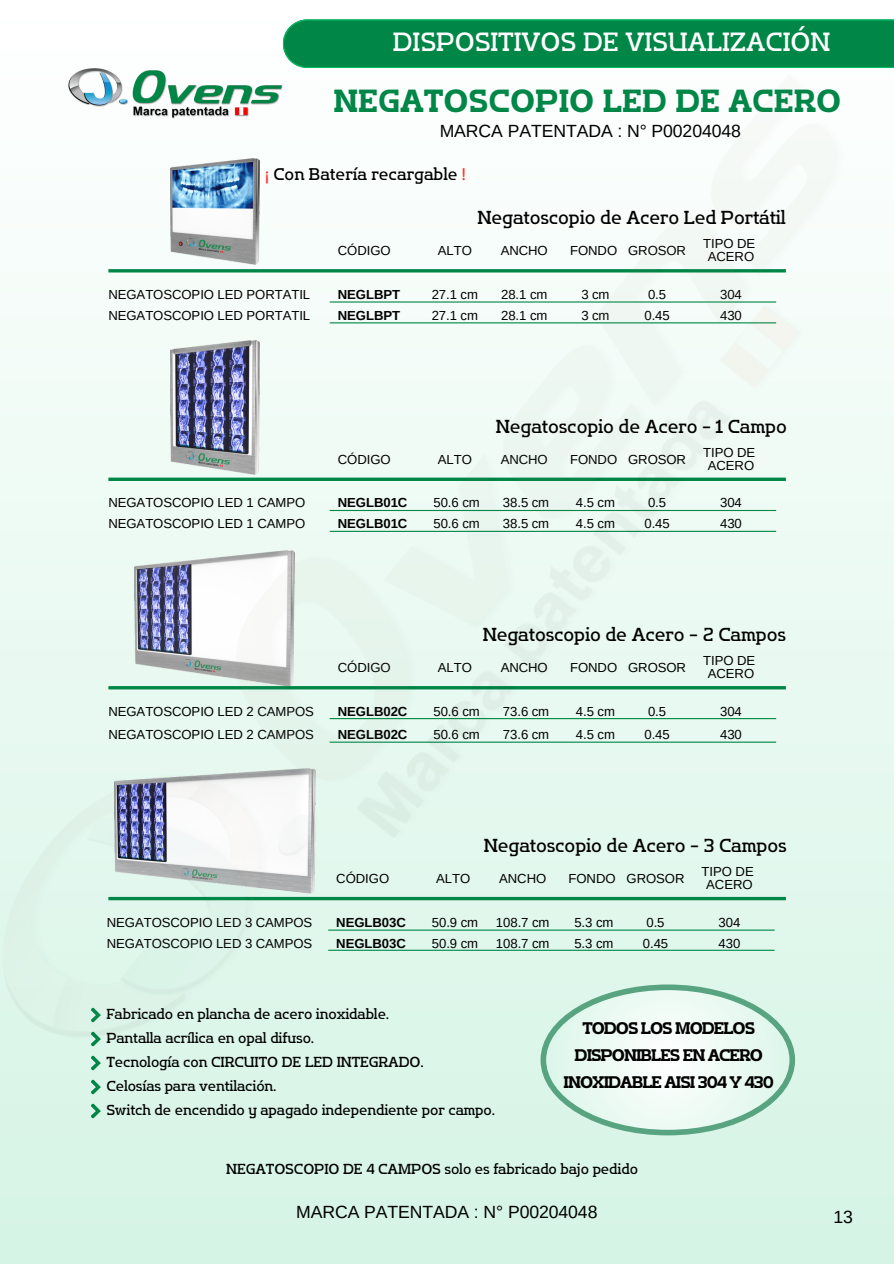
<style>
.page{position:relative;width:894px;height:1264px;background:#fff}
.page>*{position:absolute;margin:0;border:0;box-sizing:border-box;transform-origin:0 0}
.t1{font:31.95px "Flatory Slab 700";color:#008646}
.t2{font:26.25px "Flatory Slab 400";color:#fff}
.t3{font:18.75px "Flatory Slab 400";letter-spacing:-.005em;color:#000}
.t4{font:17.55px "Arimo";letter-spacing:-.005em;color:#000}
.t5{font:16.95px "Flatory Slab 400";color:#000}
.t6{font:16.8px/26.8px "Flatory Slab 700";letter-spacing:-.06em;color:#000;text-align:center}
.t7{font:14.55px "Flatory Slab 400";letter-spacing:-.005em;color:#000}
.t8{font:13.05px "Arimo";letter-spacing:-.005em;color:#000}
.t9{font:700 13.05px "Arimo";letter-spacing:-.005em;color:#000}
.s1{color:#ff3131}
</style>
<div class="page">
<img style="left:0;top:19px;width:893px;height:1244px">
<p class="t2" style="left:392px;top:26px;width:439px">DISPOSITIVOS DE VISUALIZACIÓN</p>
<p class="t1" style="left:333px;top:82px;width:509px">NEGATOSCOPIO LED DE ACERO</p>
<p class="t4" style="left:439px;top:121px;width:303px">MARCA PATENTADA : N° P00204048</p>
<p class="t5" style="left:265px;top:164px;width:202px"><span class="s1">¡</span> Con Batería recargable <span class="s1">!</span></p>
<p class="t3" style="left:477px;top:207px;width:310px">Negatoscopio de Acero Led Portátil</p>
<p class="t8" style="left:108px;top:287px;width:203px">NEGATOSCOPIO LED PORTATIL</p>
<p class="t8" style="left:108px;top:308px;width:203px">NEGATOSCOPIO LED PORTATIL</p>
<p class="t8" style="left:338px;top:243px;width:54px">CÓDIGO</p>
<p class="t8" style="left:437px;top:243px;width:36px">ALTO</p>
<h6 class="t8" style="left:500px;top:243px;width:49px">ANCHO</h6>
<p class="t8" style="left:570px;top:243px;width:49px">FONDO</p>
<p class="t8" style="left:628px;top:243px;width:59px">GROSOR</p>
<h6 class="t8" style="left:703px;top:237px;width:54px">TIPO DE</h6>
<p class="t8" style="left:707px;top:249px;width:48px">ACERO</p>
<h4 class="t9" style="left:338px;top:287px;width:64px">NEGLBPT</h4>
<p class="t9" style="left:338px;top:308px;width:64px">NEGLBPT</p>
<p class="t8" style="left:431px;top:287px;width:48px">27.1 cm</p>
<p class="t8" style="left:431px;top:308px;width:48px">27.1 cm</p>
<p class="t8" style="left:501px;top:287px;width:48px">28.1 cm</p>
<p class="t8" style="left:501px;top:308px;width:48px">28.1 cm</p>
<p class="t8" style="left:581px;top:287px;width:30px">3 cm</p>
<p class="t8" style="left:581px;top:308px;width:30px">3 cm</p>
<p class="t8" style="left:648px;top:287px;width:20px">0.5</p>
<p class="t8" style="left:644px;top:308px;width:27px">0.45</p>
<p class="t8" style="left:720px;top:287px;width:23px">304</p>
<p class="t8" style="left:720px;top:308px;width:23px">430</p>
<p class="t8" style="left:108px;top:495px;width:198px">NEGATOSCOPIO LED 1 CAMPO</p>
<p class="t8" style="left:108px;top:516px;width:198px">NEGATOSCOPIO LED 1 CAMPO</p>
<p class="t3" style="left:496px;top:415px;width:292px">Negatoscopio de Acero - 1 Campo</p>
<p class="t8" style="left:338px;top:452px;width:54px">CÓDIGO</p>
<h6 class="t8" style="left:437px;top:452px;width:36px">ALTO</h6>
<p class="t8" style="left:500px;top:452px;width:49px">ANCHO</p>
<p class="t8" style="left:628px;top:452px;width:59px">GROSOR</p>
<p class="t8" style="left:648px;top:495px;width:20px">0.5</p>
<p class="t8" style="left:644px;top:516px;width:27px">0.45</p>
<p class="t8" style="left:570px;top:452px;width:49px">FONDO</p>
<p class="t9" style="left:338px;top:495px;width:71px">NEGLB01C</p>
<p class="t9" style="left:338px;top:516px;width:71px">NEGLB01C</p>
<p class="t8" style="left:433px;top:495px;width:48px">50.6 cm</p>
<h4 class="t8" style="left:433px;top:516px;width:48px">50.6 cm</h4>
<p class="t8" style="left:503px;top:495px;width:48px">38.5 cm</p>
<p class="t8" style="left:503px;top:516px;width:48px">38.5 cm</p>
<p class="t8" style="left:575px;top:495px;width:41px">4.5 cm</p>
<p class="t8" style="left:575px;top:516px;width:41px">4.5 cm</p>
<p class="t8" style="left:703px;top:445px;width:54px">TIPO DE</p>
<h6 class="t8" style="left:707px;top:458px;width:48px">ACERO</h6>
<p class="t8" style="left:720px;top:495px;width:23px">304</p>
<p class="t8" style="left:720px;top:516px;width:23px">430</p>
<p class="t3" style="left:482px;top:624px;width:304px">Negatoscopio de Acero - 2 Campos</p>
<p class="t8" style="left:338px;top:660px;width:54px">CÓDIGO</p>
<p class="t8" style="left:437px;top:660px;width:36px">ALTO</p>
<p class="t8" style="left:500px;top:660px;width:49px">ANCHO</p>
<p class="t8" style="left:628px;top:660px;width:59px">GROSOR</p>
<p class="t8" style="left:570px;top:660px;width:49px">FONDO</p>
<h6 class="t8" style="left:703px;top:653px;width:54px">TIPO DE</h6>
<p class="t8" style="left:707px;top:666px;width:48px">ACERO</p>
<p class="t8" style="left:108px;top:704px;width:207px">NEGATOSCOPIO LED 2 CAMPOS</p>
<p class="t9" style="left:338px;top:704px;width:71px">NEGLB02C</p>
<p class="t8" style="left:433px;top:704px;width:48px">50.6 cm</p>
<p class="t8" style="left:503px;top:704px;width:48px">73.6 cm</p>
<p class="t8" style="left:575px;top:704px;width:41px">4.5 cm</p>
<h4 class="t8" style="left:108px;top:727px;width:207px">NEGATOSCOPIO LED 2 CAMPOS</h4>
<p class="t9" style="left:338px;top:727px;width:71px">NEGLB02C</p>
<p class="t8" style="left:433px;top:727px;width:48px">50.6 cm</p>
<p class="t8" style="left:503px;top:727px;width:48px">73.6 cm</p>
<p class="t8" style="left:575px;top:727px;width:41px">4.5 cm</p>
<p class="t8" style="left:648px;top:704px;width:20px">0.5</p>
<p class="t8" style="left:644px;top:727px;width:27px">0.45</p>
<p class="t8" style="left:720px;top:704px;width:23px">304</p>
<h6 class="t8" style="left:720px;top:727px;width:23px">430</h6>
<p class="t3" style="left:483px;top:834px;width:304px">Negatoscopio de Acero - 3 Campos</p>
<p class="t8" style="left:107px;top:914px;width:207px">NEGATOSCOPIO LED 3 CAMPOS</p>
<p class="t8" style="left:107px;top:936px;width:207px">NEGATOSCOPIO LED 3 CAMPOS</p>
<h6 class="t8" style="left:336px;top:871px;width:54px">CÓDIGO</h6>
<p class="t8" style="left:436px;top:871px;width:36px">ALTO</p>
<p class="t8" style="left:499px;top:871px;width:49px">ANCHO</p>
<p class="t8" style="left:626px;top:871px;width:59px">GROSOR</p>
<p class="t8" style="left:568px;top:871px;width:49px">FONDO</p>
<p class="t8" style="left:701px;top:864px;width:54px">TIPO DE</p>
<p class="t8" style="left:706px;top:877px;width:48px">ACERO</p>
<h4 class="t9" style="left:336px;top:914px;width:71px">NEGLB03C</h4>
<h4 class="t9" style="left:336px;top:936px;width:71px">NEGLB03C</h4>
<p class="t8" style="left:432px;top:914px;width:48px">50.9 cm</p>
<p class="t8" style="left:432px;top:936px;width:48px">50.9 cm</p>
<p class="t8" style="left:496px;top:914px;width:55px">108.7 cm</p>
<p class="t8" style="left:496px;top:936px;width:55px">108.7 cm</p>
<p class="t8" style="left:574px;top:914px;width:41px">5.3 cm</p>
<p class="t8" style="left:574px;top:936px;width:41px">5.3 cm</p>
<p class="t8" style="left:646px;top:914px;width:20px">0.5</p>
<p class="t8" style="left:642px;top:936px;width:27px">0.45</p>
<h6 class="t8" style="left:718px;top:914px;width:23px">304</h6>
<p class="t8" style="left:718px;top:936px;width:23px">430</p>
<p class="t7" style="left:106px;top:1004px;width:284px">Fabricado en plancha de acero inoxidable.</p>
<p class="t7" style="left:106px;top:1028px;width:209px">Pantalla acrílica en opal difuso.</p>
<h5 class="t7" style="left:106px;top:1052px;width:319px">Tecnología con CIRCUITO DE LED INTEGRADO.</h5>
<p class="t7" style="left:106px;top:1076px;width:172px">Celosías para ventilación.</p>
<p class="t7" style="left:106px;top:1100px;width:390px">Switch de encendido y apagado independiente por campo.</p>
<p class="t6" style="left:563px;top:1014px;width:212px">TODOS LOS MODELOS<br>DISPONIBLES EN ACERO<br>INOXIDABLE AISI 304 Y 430</p>
<p class="t7" style="left:226px;top:1160px;width:413px">NEGATOSCOPIO DE 4 CAMPOS solo es fabricado bajo pedido</p>
<p class="t4" style="left:296px;top:1201px;width:303px">MARCA PATENTADA : N° P00204048</p>
<p class="t4" style="left:833px;top:1207px;width:21px">13</p>
</div>
